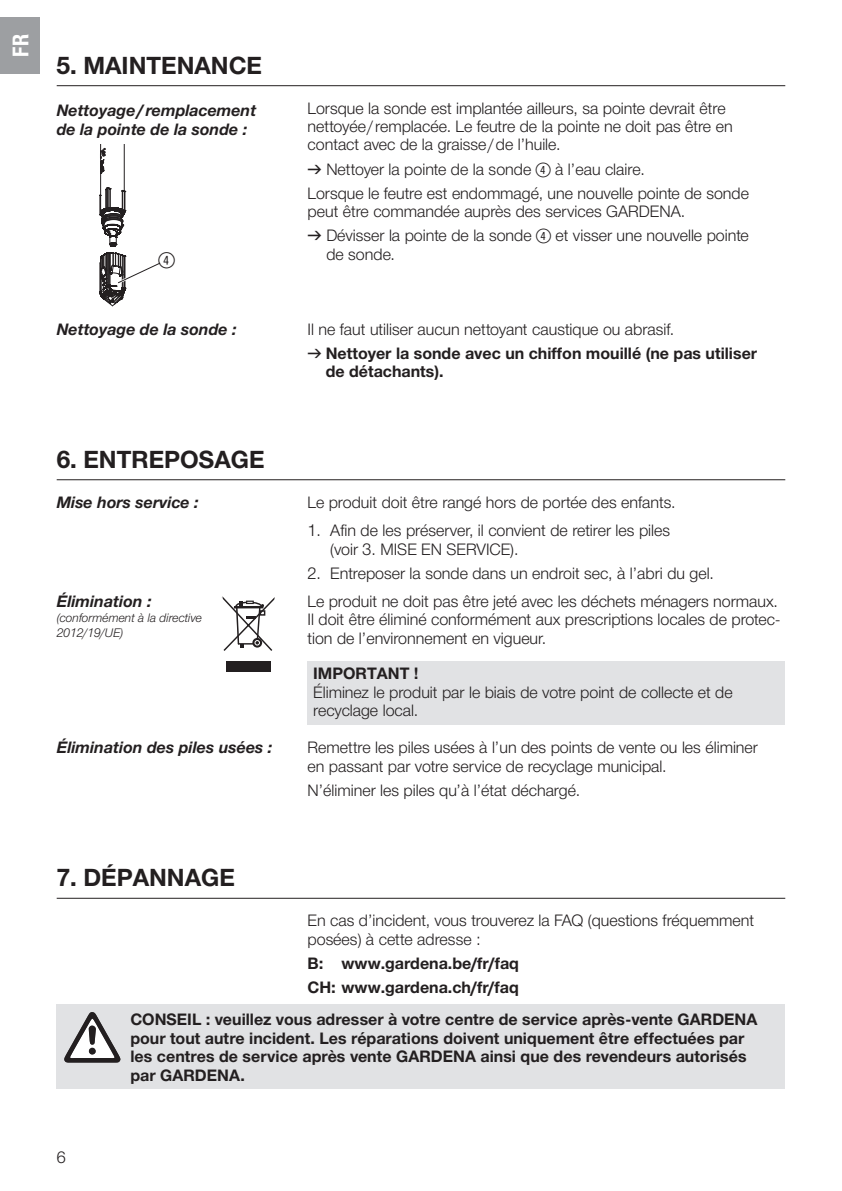
<style>
.page{position:relative;width:842px;height:1191px;background:#fff}
.page>*{position:absolute;margin:0;border:0;box-sizing:border-box;transform-origin:0 0}
.t1{font:700 24px "Gardena Sans";color:#231f20}
.t2{font:700 22px "Gardena Sans Cond";color:#fff}
.t3{font:22px "Ziffernim Kreisund Quadrat BQ";color:#231f20}
.t4{font:16px/18.4px "Gardena Sans";color:#231f20}
.t5{font:700 16px/18.4px "Gardena Sans";color:#231f20}
.t6{font:italic 700 16px/18.4px "Gardena Sans";color:#231f20}
.t7{font:italic 12px/15px "Gardena Sans";color:#231f20}
.s1{font-family:"Formdruck"}
.s2{font-family:"Ziffernim Kreisund Quadrat BQ";font-size:20px}
.s3{font-weight:700}
</style>
<div class="page">
<hr style="left:57px;top:85px;width:728px;height:1px;background:#231f20">
<hr style="left:124px;top:145px;width:1px;height:46px;background:#231f20">
<hr style="left:100px;top:173px;width:1px;height:40px;background:#231f20">
<svg style="left:100px;top:145px;width:6px;height:29px"></svg>
<svg style="left:99px;top:187px;width:62px;height:119px"></svg>
<div style="left:308px;top:661px;width:477px;height:63px;background:#e1e2e4"></div>
<hr style="left:57px;top:479px;width:728px;height:1px;background:#231f20">
<div style="left:227px;top:661px;width:44px;height:11px;background:#231f20"></div>
<svg style="left:221px;top:596px;width:54px;height:55px"></svg>
<hr style="left:57px;top:897px;width:728px;height:1px;background:#231f20">
<div style="left:57px;top:1004px;width:728px;height:85px;background:#e1e2e4"></div>
<svg style="left:64px;top:1012px;width:56px;height:50px"></svg>
<div style="left:0;top:17px;width:40px;height:57px;background:#9d9fa2"></div>
<h2 class="t2" style="left:5px;top:57px;width:24px;rotate:-90deg">FR</h2>
<h1 class="t1" style="left:57px;top:48px;width:207px">5. MAINTENANCE</h1>
<p class="t6" style="left:57px;top:101px;width:201px">Nettoyage/remplacement de la pointe de la sonde :</p>
<h2 class="t3" style="left:159px;top:247px;width:18px">4</h2>
<p class="t4" style="left:308px;top:98px;width:426px">Lorsque la sonde est implantée ailleurs, sa pointe devrait être nettoyée/remplacée. Le feutre de la pointe ne doit pas être en contact avec de la graisse/de l’huile.</p>
<p class="t4" style="left:308px;top:156px;width:443px;line-height:24px"><span class="s1">v</span> Nettoyer la pointe de la sonde <span class="s2">(4)</span> à l’eau claire.<br>Lorsque le feutre est endommagé, une nouvelle pointe de sonde</p>
<p class="t4" style="left:308px;top:199px;width:443px;line-height:24px">peut être commandée auprès des services GARDENA.<br><span class="s1">v</span> Dévisser la pointe de la sonde <span class="s2">(4)</span> et visser une nouvelle pointe</p>
<p class="t4" style="left:326px;top:244px;width:70px">de sonde.</p>
<p class="t6" style="left:57px;top:319px;width:181px">Nettoyage de la sonde :</p>
<p class="t4" style="left:308px;top:316px;width:451px;line-height:24px">Il ne faut utiliser aucun nettoyant caustique ou abrasif.<br><span class="s1">v</span> <span class="s3">Nettoyer la sonde avec un chiffon mouillé (ne pas utiliser</span></p>
<p class="t5" style="left:326px;top:361px;width:119px">de détachants).</p>
<h1 class="t1" style="left:57px;top:442px;width:210px">6. ENTREPOSAGE</h1>
<p class="t6" style="left:57px;top:492px;width:143px">Mise hors service :</p>
<p class="t4" style="left:308px;top:492px;width:369px">Le produit doit être rangé hors de portée des enfants.</p>
<p class="t4" style="left:330px;top:520px;width:341px;text-indent:-23px">1. Afin de les préserver, il convient de retirer les piles (voir 3. MISE EN SERVICE).</p>
<p class="t4" style="left:308px;top:563px;width:408px">2. Entreposer la sonde dans un endroit sec, à l’abri du gel.</p>
<p class="t6" style="left:57px;top:591px;width:96px">Élimination :</p>
<p class="t7" style="left:57px;top:609px;width:147px">(conformément à la directive<br>2012/19/UE)</p>
<p class="t4" style="left:308px;top:591px;width:475px">Le produit ne doit pas être jeté avec les déchets ménagers normaux.<br>Il doit être éliminé conformément aux prescriptions locales de protec&shy;tion de l’environnement en vigueur.</p>
<p class="t5" style="left:313px;top:663px;width:107px">IMPORTANT !</p>
<p class="t4" style="left:313px;top:682px;width:421px">Éliminez le produit par le biais de votre point de collecte et de recyclage local.</p>
<p class="t6" style="left:57px;top:737px;width:217px">Élimination des piles usées :</p>
<p class="t4" style="left:308px;top:737px;width:452px">Remettre les piles usées à l’un des points de vente ou les éliminer en passant par votre service de recyclage municipal.</p>
<p class="t4" style="left:308px;top:780px;width:274px">N’éliminer les piles qu’à l’état déchargé.</p>
<h1 class="t1" style="left:57px;top:860px;width:180px">7. DÉPANNAGE</h1>
<p class="t4" style="left:57px;top:1147px;width:10px">6</p>
<p class="t4" style="left:308px;top:910px;width:448px">En cas d’incident, vous trouverez la FAQ (questions fréquemment posées) à cette adresse :</p>
<p class="t5" style="left:308px;top:950px;width:213px;line-height:24px">B: www.gardena.be/fr/faq<br>CH: www.gardena.ch/fr/faq</p>
<p class="t5" style="left:130px;top:1009px;width:629px">CONSEIL : veuillez vous adresser à votre centre de service après-vente GARDENA pour tout autre incident. Les réparations doivent uniquement être effectuées par les centres de service après vente GARDENA ainsi que des revendeurs autorisés par GARDENA.</p>
</div>
